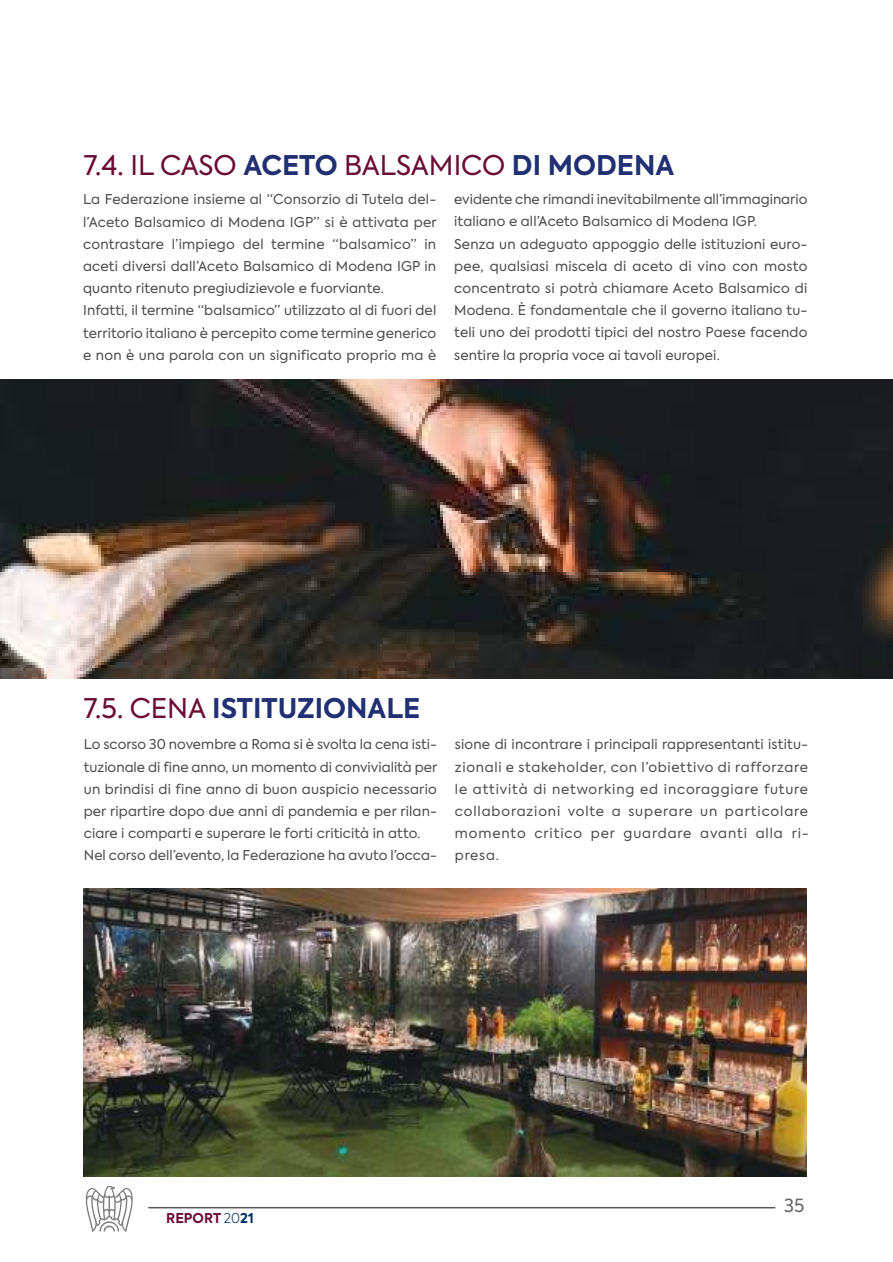
<style>
.page{position:relative;width:893px;height:1262px;background:#fff}
.page>*{position:absolute;margin:0;border:0;box-sizing:border-box;transform-origin:0 0}
.t1{font:27px "Axiforma";color:#6b0c34}
.t2{font:700 27px "Axiforma";color:#212f73}
.t3{font:18px "Axiforma";color:#656365}
.t4{font:13.5px/22.2px "Axiforma";letter-spacing:.01em;color:#4e4b4c}
.t5{font:700 13.5px "Axiforma";color:#6b0c34}
.s1{font-style:inherit}
.s2{font-weight:700;color:#212f73}
.s3{font-weight:400;color:#6b0c34}
.s4{font-weight:300;color:#002e61}
.s5{color:#002e61}
</style>
<div class="page">
<svg style="left:86px;top:1186px;width:47px;height:46px"></svg>
<hr style="left:148px;top:1207px;width:627px;height:1px;background:#5a5758">
<img style="left:0;top:380px;width:893px;height:298px">
<img style="left:83px;top:889px;width:723px;height:287px">
<h1 class="t1" style="left:84px;top:154px;width:592px"><span class="s1">7.4.</span> IL CASO <span class="s2">ACETO</span> BALSAMICO <span class="s2">DI MODENA</span></h1>
<p class="t4" style="left:83px;top:190px;width:355px">La Federazione insieme al “Consorzio di Tutela del&shy;l’Aceto Balsamico di Modena IGP” si è attivata per contrastare l’impiego del termine “balsamico” in aceti diversi dall’Aceto Balsamico di Modena IGP in quanto ritenuto pregiudizievole e fuorviante.<br>Infatti, il termine “balsamico” utilizzato al di fuori del territorio italiano è percepito come termine generico e non è una parola con un significato proprio ma è</p>
<p class="t4" style="left:454px;top:190px;width:355px">evidente che rimandi inevitabilmente all’immaginario italiano e all’Aceto Balsamico di Modena IGP.<br>Senza un adeguato appoggio delle istituzioni euro&shy;pee, qualsiasi miscela di aceto di vino con mosto concentrato si potrà chiamare Aceto Balsamico di Modena. È fondamentale che il governo italiano tu&shy;teli uno dei prodotti tipici del nostro Paese facendo sentire la propria voce ai tavoli europei.</p>
<h1 class="t2" style="left:84px;top:693px;width:338px"><span class="s3">7.5.</span> <span class="s3">CENA</span> ISTITUZIONALE</h1>
<p class="t4" style="left:84px;top:735px;width:355px">Lo scorso 30 novembre a Roma si è svolta la cena isti&shy;tuzionale di fine anno, un momento di convivialità per un brindisi di fine anno di buon auspicio necessario per ripartire dopo due anni di pandemia e per rilan&shy;ciare i comparti e superare le forti criticità in atto.<br>Nel corso dell’evento, la Federazione ha avuto l’occa-</p>
<p class="t4" style="left:455px;top:735px;width:355px;text-align:justify">sione di incontrare i principali rappresentanti istitu&shy;zionali e stakeholder, con l’obiettivo di rafforzare le attività di networking ed incoraggiare future collaborazioni volte a superare un particolare momento critico per guardare avanti alla ri&shy;presa.</p>
<p class="t5" style="left:166px;top:1210px;width:89px">REPORT <span class="s4">20</span><span class="s5">21</span></p>
<h2 class="t3" style="left:784px;top:1198px;width:22px">35</h2>
</div>
